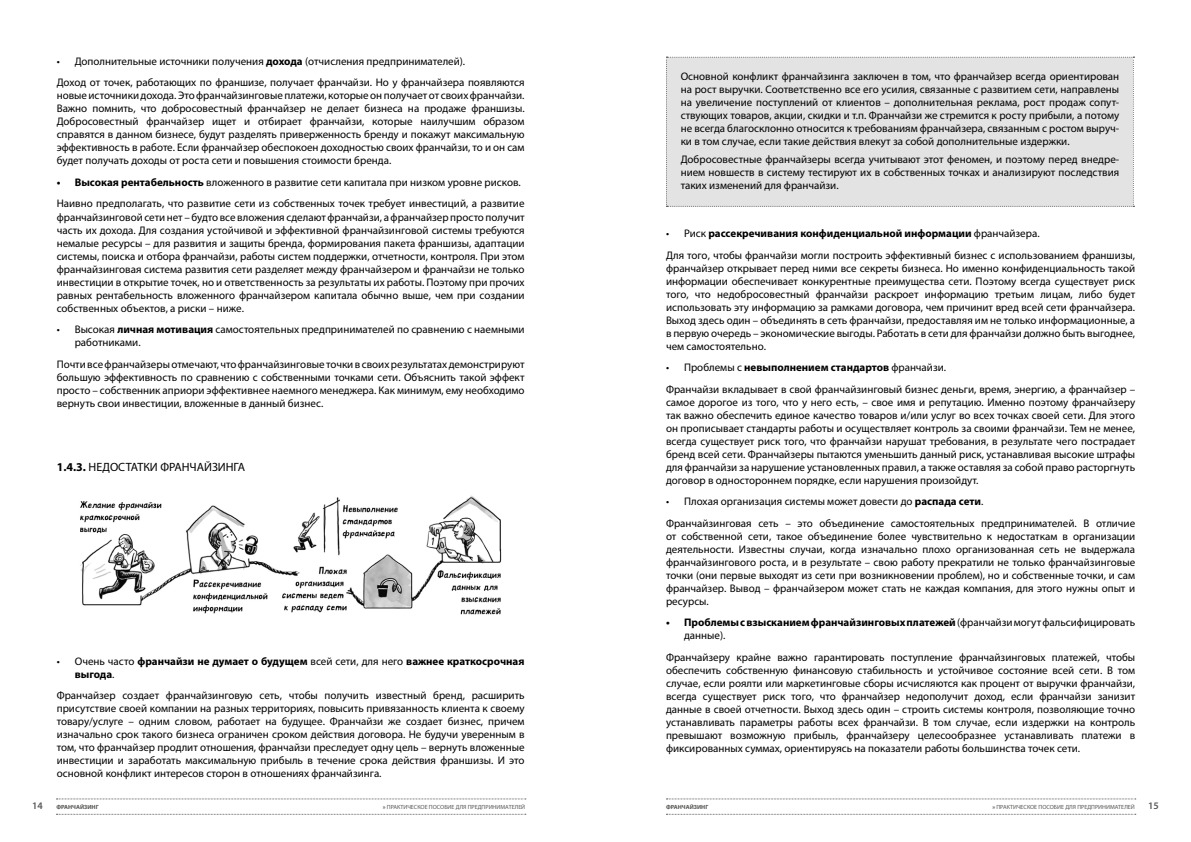
<style>
.page{position:relative;width:1191px;height:842px;background:#fff}
.page>*{position:absolute;margin:0;border:0;box-sizing:border-box;transform-origin:0 0}
.t1{font:12px "Myriad Pro";color:#000}
.t2{font:11px/13px "Myriad Pro";color:#000;text-align:justify}
.t3{font:700 11px/13px "Myriad Pro";color:#000}
.t4{font:600 10px "Myriad Pro";color:#575756}
.t5{font:6px "Myriad Pro";color:#575756}
.t6{font:700 6px "Myriad Pro";color:#575756}
.s1{font-weight:700}
.s2{font-weight:400}
</style>
<div class="page">
<svg style="left:666px;top:799px;width:469px;height:1px"></svg>
<svg style="left:56px;top:799px;width:470px;height:1px"></svg>
<svg style="left:56px;top:814px;width:470px;height:1px"></svg>
<svg style="left:666px;top:814px;width:469px;height:1px"></svg>
<img style="left:80px;top:495px;width:422px;height:120px">
<div style="left:666px;top:57px;width:468px;height:150px;background:#e3e3e3"></div>
<p class="t2" style="left:57px;top:50px;width:469px;line-height:21.5px">• Дополнительные источники получения <span class="s1">дохода</span> (отчисления предпринимателей).<br>Доход от точек, работающих по франшизе, получает франчайзи. Но у франчайзера появляются</p>
<p class="t2" style="left:57px;top:89px;width:469px">новые источники дохода. Это франчайзинговые платежи, которые он получает от своих франчайзи.<br>Важно помнить, что добросовестный франчайзер не делает бизнеса на продаже франшизы.<br>Добросовестный франчайзер ищет и отбирает франчайзи, которые наилучшим образом справятся в данном бизнесе, будут разделять приверженность бренду и покажут максимальную эффективность в работе. Если франчайзер обеспокоен доходностью своих франчайзи, то и он сам будет получать доходы от роста сети и повышения стоимости бренда.</p>
<p class="t2" style="left:57px;top:171px;width:469px;line-height:21.5px"><span class="s1">• Высокая рентабельность</span> вложенного в развитие сети капитала при низком уровне рисков.<br>Наивно предполагать, что развитие сети из собственных точек требует инвестиций, а развитие</p>
<p class="t2" style="left:57px;top:210px;width:469px">франчайзинговой сети нет – будто все вложения сделают франчайзи, а франчайзер просто получит часть их дохода. Для создания устойчивой и эффективной франчайзинговой системы требуются немалые ресурсы – для развития и защиты бренда, формирования пакета франшизы, адаптации системы, поиска и отбора франчайзи, работы систем поддержки, отчетности, контроля. При этом франчайзинговая система развития сети разделяет между франчайзером и франчайзи не только инвестиции в открытие точек, но и ответственность за результаты их работы. Поэтому при прочих равных рентабельность вложенного франчайзером капитала обычно выше, чем при создании собственных объектов, а риски – ниже.</p>
<p class="t2" style="left:75px;top:323px;width:451px;text-indent:-18px">• Высокая <span class="s1">личная мотивация</span> самостоятельных предпринимателей по сравнению с наемными работниками.</p>
<p class="t2" style="left:57px;top:357px;width:469px">Почти все франчайзеры отмечают, что франчайзинговые точки в своих результатах демонстрируют большую эффективность по сравнению с собственными точками сети. Объяснить такой эффект просто – собственник априори эффективнее наемного менеджера. Как минимум, ему необходимо вернуть свои инвестиции, вложенные в данный бизнес.</p>
<p class="t1" style="left:57px;top:460px;width:190px"><span class="s1">1.4.3.</span> НЕДОСТАТКИ ФРАНЧАЙЗИНГА</p>
<p class="t3" style="left:75px;top:654px;width:451px;text-indent:-18px"><span class="s2">• Очень часто</span> франчайзи не думает о будущем <span class="s2">всей сети, для него</span> важнее краткосрочная выгода<span class="s2">.</span></p>
<p class="t2" style="left:57px;top:689px;width:469px">Франчайзер создает франчайзинговую сеть, чтобы получить известный бренд, расширить присутствие своей компании на разных территориях, повысить привязанность клиента к своему товару/услуге – одним словом, работает на будущее. Франчайзи же создает бизнес, причем изначально срок такого бизнеса ограничен сроком действия договора. Не будучи уверенным в том, что франчайзер продлит отношения, франчайзи преследует одну цель – вернуть вложенные инвестиции и заработать максимальную прибыль в течение срока действия франшизы. И это основной конфликт интересов сторон в отношениях франчайзинга.</p>
<p class="t2" style="left:680px;top:69px;width:440px">Основной конфликт франчайзинга заключен в том, что франчайзер всегда ориентирован на рост выручки. Соответственно все его усилия, связанные с развитием сети, направлены на увеличение поступлений от клиентов – дополнительная реклама, рост продаж сопут&shy;ствующих товаров, акции, скидки и т.п. Франчайзи же стремится к росту прибыли, а потому не всегда благосклонно относится к требованиям франчайзера, связанным с ростом выруч&shy;ки в том случае, если такие действия влекут за собой дополнительные издержки.</p>
<p class="t2" style="left:680px;top:153px;width:440px">Добросовестные франчайзеры всегда учитывают этот феномен, и поэтому перед внедре&shy;нием новшеств в систему тестируют их в собственных точках и анализируют последствия таких изменений для франчайзи.</p>
<p class="t2" style="left:666px;top:223px;width:471px;line-height:21.5px">• Риск <span class="s1">рассекречивания конфиденциальной информации</span> франчайзера.<br>Для того, чтобы франчайзи могли построить эффективный бизнес с использованием франшизы,</p>
<p class="t2" style="left:666px;top:261px;width:471px">франчайзер открывает перед ними все секреты бизнеса. Но именно конфиденциальность такой информации обеспечивает конкурентные преимущества сети. Поэтому всегда существует риск того, что недобросовестный франчайзи раскроет информацию третьим лицам, либо будет использовать эту информацию за рамками договора, чем причинит вред всей сети франчайзера.<br>Выход здесь один – объединять в сеть франчайзи, предоставляя им не только информационные, а в первую очередь – экономические выгоды. Работать в сети для франчайзи должно быть выгоднее, чем самостоятельно.</p>
<p class="t2" style="left:666px;top:357px;width:470px;line-height:21.5px">• Проблемы с <span class="s1">невыполнением стандартов</span> франчайзи.<br>Франчайзи вкладывает в свой франчайзинговый бизнес деньги, время, энергию, а франчайзер –</p>
<p class="t2" style="left:666px;top:395px;width:471px">самое дорогое из того, что у него есть, – свое имя и репутацию. Именно поэтому франчайзеру так важно обеспечить единое качество товаров и/или услуг во всех точках своей сети. Для этого он прописывает стандарты работы и осуществляет контроль за своими франчайзи. Тем не менее, всегда существует риск того, что франчайзи нарушат требования, в результате чего пострадает бренд всей сети. Франчайзеры пытаются уменьшить данный риск, устанавливая высокие штрафы для франчайзи за нарушение установленных правил, а также оставляя за собой право расторгнуть договор в одностороннем порядке, если нарушения произойдут.</p>
<p class="t2" style="left:666px;top:491px;width:470px;line-height:21.5px">• Плохая организация системы может довести до <span class="s1">распада сети</span>.<br>Франчайзинговая сеть – это объединение самостоятельных предпринимателей. В отличие</p>
<p class="t2" style="left:666px;top:529px;width:471px">от собственной сети, такое объединение более чувствительно к недостаткам в организации деятельности. Известны случаи, когда изначально плохо организованная сеть не выдержала франчайзингового роста, и в результате – свою работу прекратили не только франчайзинговые точки (они первые выходят из сети при возникновении проблем), но и собственные точки, и сам франчайзер. Вывод – франчайзером может стать не каждая компания, для этого нужны опыт и ресурсы.</p>
<p class="t3" style="left:684px;top:616px;width:453px;text-indent:-18px">• Проблемы с взысканием франчайзинговых платежей <span class="s2">(франчайзи могут фальсифицировать данные).</span></p>
<p class="t2" style="left:666px;top:651px;width:471px">Франчайзеру крайне важно гарантировать поступление франчайзинговых платежей, чтобы обеспечить собственную финансовую стабильность и устойчивое состояние всей сети. В том случае, если роялти или маркетинговые сборы исчисляются как процент от выручки франчайзи, всегда существует риск того, что франчайзер недополучит доход, если франчайзи занизит данные в своей отчетности. Выход здесь один – строить системы контроля, позволяющие точно устанавливать параметры работы всех франчайзи. В том случае, если издержки на контроль превышают возможную прибыль, франчайзеру целесообразнее устанавливать платежи в фиксированных суммах, ориентируясь на показатели работы большинства точек сети.</p>
<p class="t4" style="left:32px;top:800px;width:12px">14</p>
<p class="t6" style="left:56px;top:803px;width:44px">ФРАНЧАЙЗИНГ</p>
<p class="t5" style="left:383px;top:804px;width:144px"><span class="s1">»</span> ПРАКТИЧЕСКОЕ ПОСОБИЕ ДЛЯ ПРЕДПРИНИМАТЕЛЕЙ</p>
<p class="t6" style="left:666px;top:803px;width:44px">ФРАНЧАЙЗИНГ</p>
<p class="t5" style="left:992px;top:804px;width:144px"><span class="s1">»</span> ПРАКТИЧЕСКОЕ ПОСОБИЕ ДЛЯ ПРЕДПРИНИМАТЕЛЕЙ</p>
<p class="t4" style="left:1148px;top:800px;width:12px">15</p>
</div>
